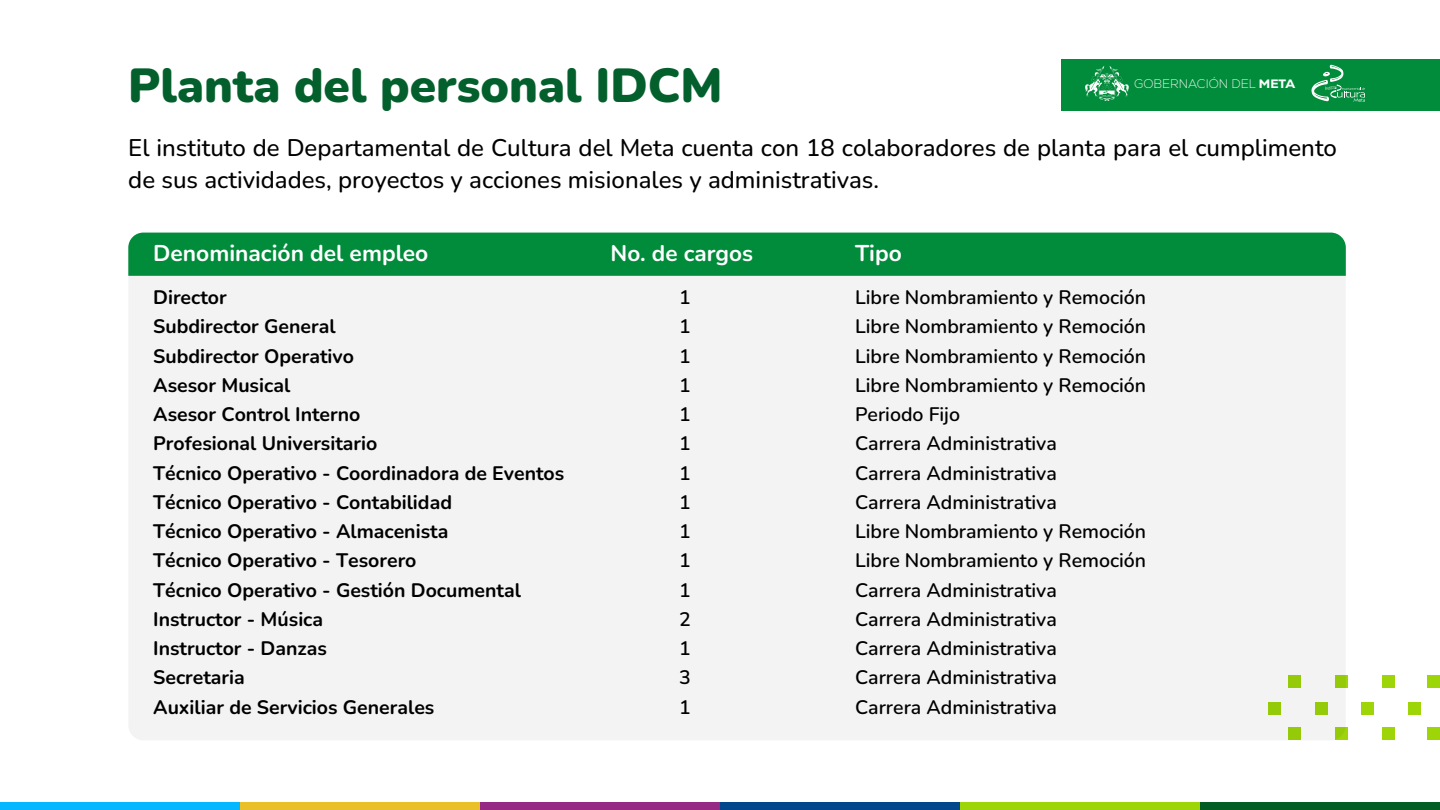
<style>
.page{position:relative;width:1440px;height:810px;background:#fff}
.page>*{position:absolute;margin:0;border:0;box-sizing:border-box;transform-origin:0 0}
.t1{font:900 47.62px "Nunito";color:#035f2c}
.t2{font:500 24px/32.2px "Nunito";color:#000}
.t3{font:700 22.8px "Nunito";color:#fff}
.t4{font:700 22.5px "Nunito";color:#fff}
.t5{font:600 19.5px/29.2px "Nunito";color:#000}
.t6{font:700 19.5px/29.2px "Nunito";color:#000}
.t7{font:200 12.38px "Nexa";color:#fff}
.s1{font-weight:800}
</style>
<div class="page">
<div style="left:1061px;top:59px;width:379px;height:52px;background:#008c3a"></div>
<svg style="left:1085px;top:66px;width:44px;height:35px"></svg>
<svg style="left:1311px;top:65px;width:54px;height:37px"></svg>
<div style="left:1382px;top:676px;width:13px;height:12px;background:#9dd509"></div>
<div style="left:1382px;top:727px;width:13px;height:13px;background:#9dd509"></div>
<div style="left:1335px;top:676px;width:13px;height:12px;background:#9dd509"></div>
<div style="left:1335px;top:727px;width:13px;height:13px;background:#9dd509"></div>
<div style="left:1427px;top:676px;width:13px;height:12px;background:#9dd509"></div>
<div style="left:1427px;top:727px;width:13px;height:13px;background:#9dd509"></div>
<div style="left:1408px;top:702px;width:13px;height:13px;background:#9dd509"></div>
<div style="left:1361px;top:702px;width:13px;height:13px;background:#9dd509"></div>
<div style="left:1200px;top:802px;width:240px;height:8px;background:#005e24"></div>
<div style="left:960px;top:802px;width:240px;height:8px;background:#9dd509"></div>
<div style="left:720px;top:802px;width:240px;height:8px;background:#03478b"></div>
<div style="left:480px;top:802px;width:240px;height:8px;background:#962984"></div>
<div style="left:240px;top:802px;width:240px;height:8px;background:#e9c028"></div>
<div style="left:0;top:802px;width:240px;height:8px;background:#05b7ff"></div>
<div style="left:128px;top:233px;width:1218px;height:507px;background:#f3f3f3;border-radius:15px"></div>
<div style="left:128px;top:233px;width:1218px;height:43px;background:#008c3a"></div>
<h1 class="t1" style="left:128px;top:51px;width:596px">Planta del personal IDCM</h1>
<p class="t7" style="left:1134px;top:77px;width:162px">GOBERNACIÓN DEL <span class="s1">META</span></p>
<p class="t2" style="left:128px;top:130px;width:1210px">El instituto de Departamental de Cultura del Meta cuenta con 18 colaboradores de planta para el cumplimento de sus actividades, proyectos y acciones misionales y administrativas.</p>
<p class="t3" style="left:153px;top:237px;width:277px">Denominación del empleo</p>
<p class="t6" style="left:153px;top:282px;width:413px">Director<br>Subdirector General<br>Subdirector Operativo<br>Asesor Musical<br>Asesor Control Interno<br>Profesional Universitario<br>Técnico Operativo - Coordinadora de Eventos<br>Técnico Operativo - Contabilidad<br>Técnico Operativo - Almacenista<br>Técnico Operativo - Tesorero<br>Técnico Operativo - Gestión Documental<br>Instructor - Música<br>Instructor - Danzas<br>Secretaria<br>Auxiliar de Servicios Generales</p>
<p class="t5" style="left:855px;top:282px;width:293px">Libre Nombramiento y Remoción<br>Libre Nombramiento y Remoción<br>Libre Nombramiento y Remoción<br>Libre Nombramiento y Remoción<br>Periodo Fijo<br>Carrera Administrativa<br>Carrera Administrativa<br>Carrera Administrativa<br>Libre Nombramiento y Remoción<br>Libre Nombramiento y Remoción<br>Carrera Administrativa<br>Carrera Administrativa<br>Carrera Administrativa<br>Carrera Administrativa<br>Carrera Administrativa</p>
<p class="t4" style="left:610px;top:237px;width:144px">No. de cargos</p>
<p class="t3" style="left:855px;top:237px;width:48px">Tipo</p>
<p class="t5" style="left:679px;top:282px;width:13px;text-align:justify">1<br>1<br>1<br>1<br>1<br>1<br>1<br>1<br>1<br>1<br>1<br>2<br>1<br>3<br>1</p>
</div>
